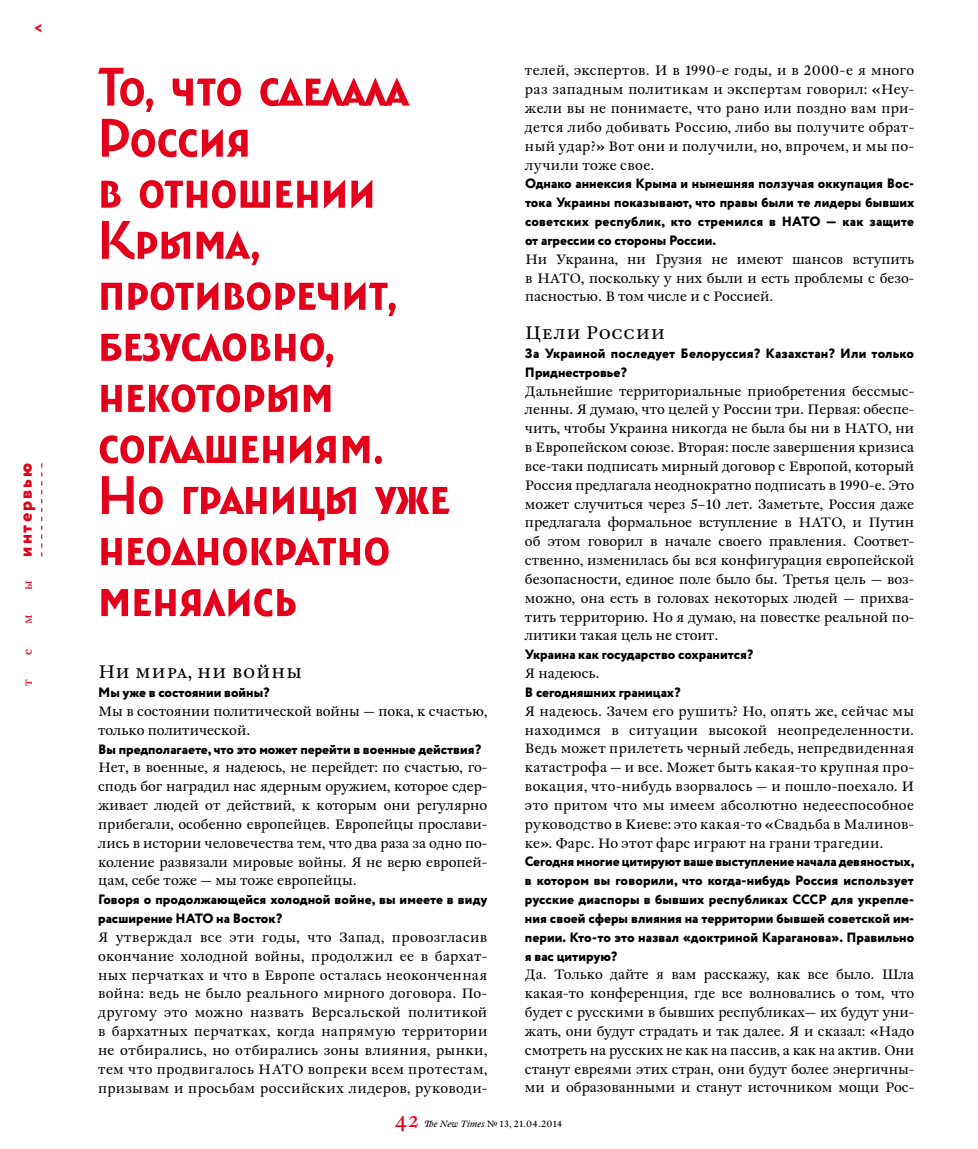
<style>
.page{position:relative;width:978px;height:1149px;background:#fff}
.page>*{position:absolute;margin:0;border:0;box-sizing:border-box;transform-origin:0 0}
.t1{font:21px "William Regular 2";color:#e2001a}
.t2{font:18px "William Regular 2";color:#000}
.t3{font:800 18px "Circe";letter-spacing:.11em;color:#e2001a}
.t4{font:13.5px/18.8px "William Regular 2";color:#000;text-align:justify}
.t5{font:800 13.5px/18.8px "Circe";color:#000;text-align:justify}
.t6{font:800 13.5px "Circe";color:#e2001a}
.t7{font:12px "William Regular 2";color:#e2001a}
.t8{font:9px "William Regular 2";letter-spacing:.02em;color:#000}
.s1{font-style:italic}
</style>
<div class="page">
<svg style="left:41px;top:463px;width:1px;height:93px"></svg>
<svg style="left:101px;top:588px;width:195px;height:28px"></svg>
<svg style="left:101px;top:537px;width:288px;height:28px"></svg>
<svg style="left:102px;top:476px;width:348px;height:45px"></svg>
<svg style="left:100px;top:435px;width:282px;height:29px"></svg>
<svg style="left:101px;top:384px;width:229px;height:28px"></svg>
<svg style="left:101px;top:333px;width:232px;height:34px"></svg>
<svg style="left:101px;top:282px;width:295px;height:34px"></svg>
<svg style="left:102px;top:221px;width:157px;height:44px"></svg>
<svg style="left:101px;top:180px;width:271px;height:28px"></svg>
<svg style="left:102px;top:119px;width:146px;height:38px"></svg>
<svg style="left:98px;top:68px;width:312px;height:44px"></svg>
<p class="t6" style="left:34px;top:20px;width:10px">&lt;</p>
<h2 class="t3" style="left:14px;top:556px;width:95px;rotate:-90deg">интервью</h2>
<p class="t7" style="left:20px;top:590px;width:11px;rotate:-90deg">ы</p>
<p class="t7" style="left:20px;top:624px;width:11px;rotate:-90deg">м</p>
<p class="t7" style="left:20px;top:654px;width:8px;rotate:-90deg">е</p>
<p class="t7" style="left:20px;top:685px;width:8px;rotate:-90deg">т</p>
<h2 class="t2" style="left:98px;top:660px;width:206px">Ни мира, ни войны</h2>
<p class="t5" style="left:98px;top:683px;width:173px">Мы уже в состоянии войны?</p>
<p class="t4" style="left:98px;top:702px;width:391px">Мы в состоянии политической войны — пока, к счастью, только политической.</p>
<p class="t5" style="left:98px;top:740px;width:385px">Вы предполагаете, что это может перейти в военные действия?</p>
<p class="t4" style="left:98px;top:758px;width:391px">Нет, в военные, я надеюсь, не перейдет: по счастью, го&shy;сподь бог наградил нас ядерным оружием, которое сдер&shy;живает людей от действий, к которым они регулярно прибегали, особенно европейцев. Европейцы прослави&shy;лись в истории человечества тем, что два раза за одно по&shy;коление развязали мировые войны. Я не верю европей&shy;цам, себе тоже — мы тоже европейцы.</p>
<p class="t5" style="left:98px;top:890px;width:391px">Говоря о продолжающейся холодной войне, вы имеете в виду расширение НАТО на Восток?</p>
<p class="t4" style="left:98px;top:927px;width:391px">Я утверждал все эти годы, что Запад, провозгласив окончание холодной войны, продолжил ее в бархат&shy;ных перчатках и что в Европе осталась неоконченная война: ведь не было реального мирного договора. По&shy;другому это можно назвать Версальской политикой в бархатных перчатках, когда напрямую территории не отбирались, но отбирались зоны влияния, рынки, тем что продвигалось НАТО вопреки всем протестам, призывам и просьбам российских лидеров, руководи-</p>
<p class="t4" style="left:525px;top:62px;width:391px">телей, экспертов. И в 1990-е годы, и в 2000-е я много раз западным политикам и экспертам говорил: «Неу&shy;жели вы не понимаете, что рано или поздно вам при&shy;дется либо добивать Россию, либо вы получите обрат&shy;ный удар?» Вот они и получили, но, впрочем, и мы по&shy;лучили тоже свое.</p>
<p class="t5" style="left:525px;top:175px;width:391px">Однако аннексия Крыма и нынешняя ползучая оккупация Вос&shy;тока Украины показывают, что правы были те лидеры бывших советских республик, кто стремился в НАТО — как защите от агрессии со стороны России.</p>
<p class="t4" style="left:525px;top:250px;width:391px">Ни Украина, ни Грузия не имеют шансов вступить в НАТО, поскольку у них были и есть проблемы с безо&shy;пасностью. В том числе и с Россией.</p>
<h2 class="t2" style="left:525px;top:321px;width:142px">Цели России</h2>
<p class="t5" style="left:525px;top:344px;width:391px">За Украиной последует Белоруссия? Казахстан? Или только<br>Приднестровье?</p>
<p class="t4" style="left:525px;top:382px;width:391px">Дальнейшие территориальные приобретения бессмыс&shy;ленны. Я думаю, что целей у России три. Первая: обеспе&shy;чить, чтобы Украина никогда не была бы ни в НАТО, ни в Европейском союзе. Вторая: после завершения кризиса все-таки подписать мирный договор с Европой, который Россия предлагала неоднократно подписать в 1990-е. Это может случиться через 5–10 лет. Заметьте, Россия даже предлагала формальное вступление в НАТО, и Путин об этом говорил в начале своего правления. Соответ&shy;ственно, изменилась бы вся конфигурация европейской безопасности, единое поле было бы. Третья цель — воз&shy;можно, она есть в головах некоторых людей — прихва&shy;тить территорию. Но я думаю, на повестке реальной по&shy;литики такая цель не стоит.</p>
<p class="t5" style="left:525px;top:646px;width:230px">Украина как государство сохранится?</p>
<p class="t4" style="left:525px;top:664px;width:76px">Я надеюсь.</p>
<p class="t5" style="left:525px;top:683px;width:157px">В сегодняшних границах?</p>
<p class="t4" style="left:525px;top:702px;width:391px">Я надеюсь. Зачем его рушить? Но, опять же, сейчас мы находимся в ситуации высокой неопределенности.<br>Ведь может прилететь черный лебедь, непредвиденная катастрофа — и все. Может быть какая-то крупная про&shy;вокация, что-нибудь взорвалось — и пошло-поехало. И это притом что мы имеем абсолютно недееспособное руководство в Киеве: это какая-то «Свадьба в Малинов&shy;ке». Фарс. Но этот фарс играют на грани трагедии.</p>
<p class="t5" style="left:525px;top:853px;width:391px">Сегодня многие цитируют ваше выступление начала девяностых, в котором вы говорили, что когда-нибудь Россия использует русские диаспоры в бывших республиках СССР для укрепле&shy;ния своей сферы влияния на территории бывшей советской им&shy;перии. Кто-то это назвал «доктриной Караганова». Правильно я вас цитирую?</p>
<p class="t4" style="left:525px;top:965px;width:391px">Да. Только дайте я вам расскажу, как все было. Шла какая-то конференция, где все волновались о том, что будет с русскими в бывших республиках— их будут уни&shy;жать, они будут страдать и так далее. Я и сказал: «Надо смотреть на русских не как на пассив, а как на актив. Они станут евреями этих стран, они будут более энергичны&shy;ми и образованными и станут источником мощи Рос-</p>
<h1 class="t1" style="left:394px;top:1105px;width:26px">42</h1>
<p class="t8" style="left:424px;top:1117px;width:139px"><span class="s1">The New Times</span> № 13, 21.04.2014</p>
</div>
